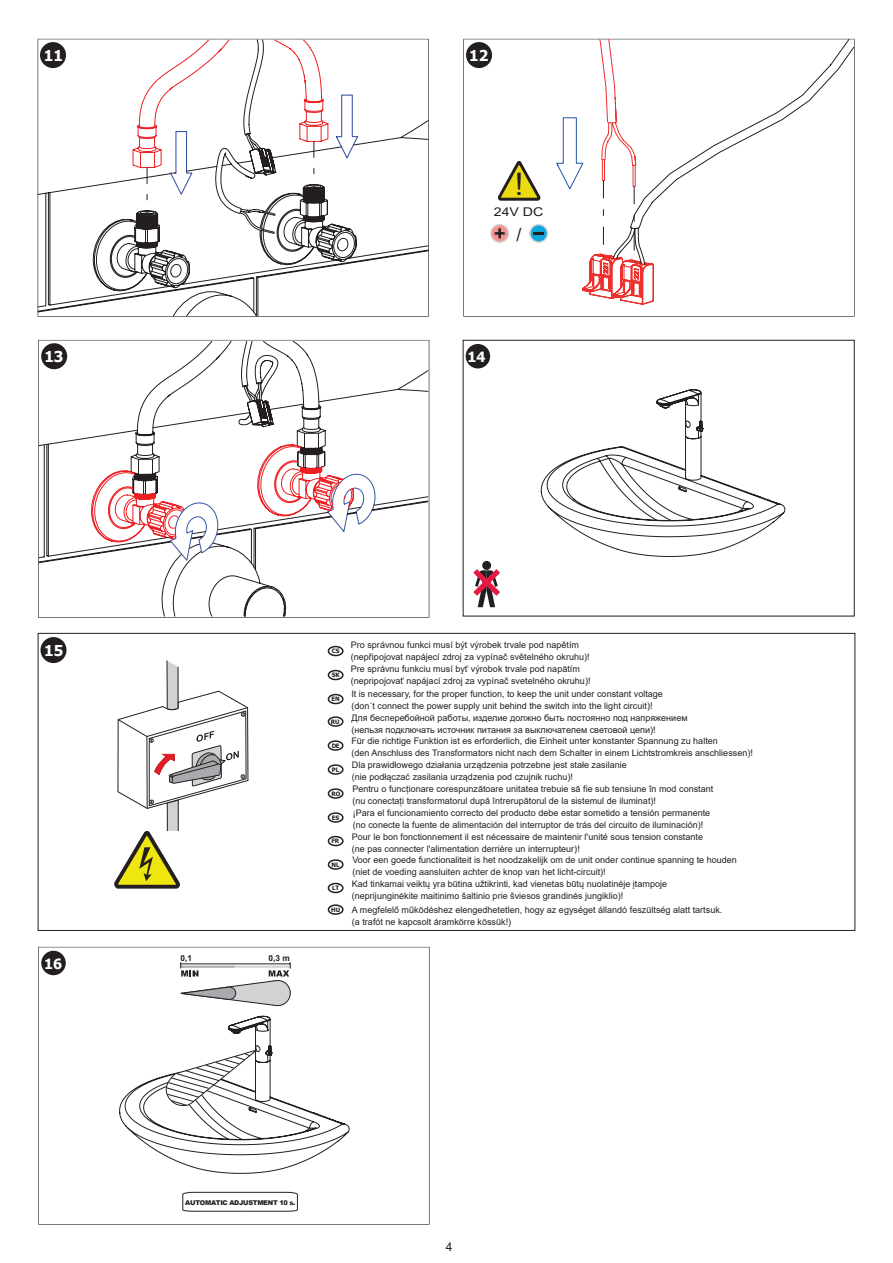
<style>
.page{position:relative;width:893px;height:1263px;background:#fff}
.page>*{position:absolute;margin:0;border:0;box-sizing:border-box;transform-origin:0 0}
.t1{font:31.05px "Arial";color:#231f20}
.t2{font:18px "Arial";color:#231f20}
.t3{font:700 15px "Tahoma";color:#fff}
.t4{font:700 14.1px "Tahoma";color:#fff}
.t5{font:12px "Arial";color:#231f20;scale:1.18 1}
.t6{font:12px "Arial";color:#231f20}
.t7{font:9px/12px "Arial";color:#231f20}
.t8{font:700 8.4px "Arial";color:#231f20}
.t9{font:900 6.6px "Arial";letter-spacing:-.04em;color:#231f20}
.t10{font:700 6px "Tahoma";color:#231f20}
</style>
<div class="page">
<svg style="left:38px;top:947px;width:391px;height:278px"></svg>
<div style="left:482px;top:561px;width:9px;height:9px;background:#231f20;border-radius:50%"></div>
<svg style="left:473px;top:564px;width:27px;height:43px"></svg>
<div style="left:465px;top:344px;width:25px;height:24px;background:#231f20;border-radius:50%"></div>
<div style="left:41px;top:951px;width:25px;height:24px;background:#231f20;border-radius:50%"></div>
<svg style="left:182px;top:1191px;width:116px;height:21px"></svg>
<svg style="left:91px;top:339px;width:285px;height:1px"></svg>
<svg style="left:463px;top:39px;width:391px;height:278px"></svg>
<svg style="left:38px;top:340px;width:391px;height:278px"></svg>
<div style="left:41px;top:343px;width:26px;height:26px;background:#231f20;border-radius:50%"></div>
<div style="left:466px;top:42px;width:26px;height:26px;background:#231f20;border-radius:50%"></div>
<svg style="left:540px;top:389px;width:246px;height:168px"></svg>
<svg style="left:119px;top:1012px;width:248px;height:162px"></svg>
<svg style="left:498px;top:161px;width:42px;height:40px"></svg>
<div style="left:40px;top:637px;width:26px;height:26px;background:#231f20;border-radius:50%"></div>
<svg style="left:111px;top:660px;width:180px;height:346px"></svg>
<svg style="left:328px;top:646px;width:15px;height:10px"></svg>
<svg style="left:328px;top:670px;width:15px;height:10px"></svg>
<svg style="left:328px;top:694px;width:15px;height:10px"></svg>
<svg style="left:328px;top:764px;width:15px;height:11px"></svg>
<svg style="left:328px;top:883px;width:15px;height:10px"></svg>
<svg style="left:327px;top:716px;width:16px;height:11px"></svg>
<svg style="left:327px;top:740px;width:16px;height:11px"></svg>
<svg style="left:328px;top:788px;width:15px;height:11px"></svg>
<svg style="left:328px;top:812px;width:15px;height:11px"></svg>
<svg style="left:328px;top:836px;width:15px;height:10px"></svg>
<svg style="left:328px;top:859px;width:15px;height:11px"></svg>
<svg style="left:328px;top:904px;width:15px;height:11px"></svg>
<svg style="left:37px;top:38px;width:392px;height:279px"></svg>
<svg style="left:111px;top:39px;width:248px;height:278px"></svg>
<svg style="left:660px;top:38px;width:194px;height:227px"></svg>
<svg style="left:555px;top:38px;width:105px;height:275px"></svg>
<svg style="left:491px;top:225px;width:17px;height:17px"></svg>
<div style="left:490px;top:224px;width:19px;height:19px;border:2px solid #d3d2d1;border-radius:50%"></div>
<svg style="left:494px;top:228px;width:10px;height:10px"></svg>
<div style="left:530px;top:225px;width:17px;height:17px;background:#0da6dd;border-radius:50%"></div>
<div style="left:529px;top:224px;width:19px;height:19px;border:2px solid #d3d2d1;border-radius:50%"></div>
<svg style="left:533px;top:232px;width:10px;height:3px"></svg>
<h3 class="t3" style="left:44px;top:45px;width:21px">11</h3>
<h3 class="t3" style="left:44px;top:346px;width:21px">13</h3>
<h3 class="t3" style="left:469px;top:45px;width:21px">12</h3>
<h1 class="t1" style="left:515px;top:162px;width:10px">!</h1>
<h2 class="t2" style="left:516px;top:222px;width:7px">/</h2>
<h3 class="t5" style="left:494px;top:204px;width:44px">24V DC</h3>
<h3 class="t4" style="left:467px;top:347px;width:19px">14</h3>
<h3 class="t3" style="left:44px;top:640px;width:21px">15</h3>
<p class="t7" style="left:351px;top:638px;width:240px">Pro správnou funkci musí být výrobek trvale pod napětím (nepřipojovat napájecí zdroj za vypínač světelného okruhu)!</p>
<p class="t7" style="left:351px;top:687px;width:313px">It is necessary, for the proper function, to keep the unit under constant voltage (don´t connect the power supply unit behind the switch into the light circuit)!</p>
<p class="t10" style="left:332px;top:647px;width:9px">CS</p>
<p class="t10" style="left:332px;top:671px;width:9px">SK</p>
<p class="t10" style="left:331px;top:695px;width:10px">EN</p>
<p class="t7" style="left:351px;top:662px;width:241px">Pre správnu funkciu musí byť výrobok trvale pod napätím (nepripojovať napájací zdroj za vypínač svetelného okruhu)!</p>
<h3 class="t4" style="left:44px;top:954px;width:19px">16</h3>
<p class="t8" style="left:181px;top:952px;width:13px">0,1</p>
<p class="t8" style="left:268px;top:952px;width:23px">0,3 m</p>
<p class="t10" style="left:331px;top:718px;width:10px">RU</p>
<p class="t10" style="left:331px;top:741px;width:9px">DE</p>
<p class="t10" style="left:332px;top:765px;width:9px">PL</p>
<p class="t10" style="left:331px;top:789px;width:10px">RO</p>
<p class="t10" style="left:332px;top:813px;width:9px">ES</p>
<p class="t10" style="left:331px;top:837px;width:9px">FR</p>
<p class="t10" style="left:331px;top:860px;width:10px">NL</p>
<p class="t10" style="left:332px;top:884px;width:9px">LT</p>
<p class="t10" style="left:331px;top:906px;width:11px">HU</p>
<p class="t7" style="left:351px;top:711px;width:403px">Для бесперебойной работы, изделие должно быть постоянно под напряжением<br>(нельзя подключать источник питания за выключателем световой цепи)!<br>Für die richtige Funktion ist es erforderlich, die Einheit unter konstanter Spannung zu halten<br>(den Anschluss des Transformators nicht nach dem Schalter in einem Lichtstromkreis anschliessen)!<br>Dla prawidłowego działania urządzenia potrzebne jest stałe zasilanie<br>(nie podłączać zasilania urządzenia pod czujnik ruchu)!<br>Pentru o funcționare corespunzătoare unitatea trebuie să fie sub tensiune în mod constant<br>(nu conectați transformatorul după întrerupătorul de la sistemul de iluminat)!</p>
<p class="t7" style="left:352px;top:831px;width:352px">Pour le bon fonctionnement il est nécessaire de maintenir l'unité sous tension constante (ne pas connecter l'alimentation derrière un interrupteur)!</p>
<p class="t7" style="left:352px;top:854px;width:386px">Voor een goede functionaliteit is het noodzakelijk om de unit onder continue spanning te houden (niet de voeding aansluiten achter de knop van het licht-circuit)!<br>Kad tinkamai veiktų yra būtina užtikrinti, kad vienetas būtų nuolatinėje įtampoje<br>(neprijunginėkite maitinimo šaltinio prie šviesos grandinės jungiklio)!</p>
<p class="t7" style="left:353px;top:807px;width:359px">¡Para el funcionamiento correcto del producto debe estar sometido a tensión permanente (no conecte la fuente de alimentación del interruptor de trás del circuito de iluminación)!</p>
<p class="t7" style="left:352px;top:903px;width:372px">A megfelelő működéshez elengedhetetlen, hogy az egységet állandó feszültség alatt tartsuk. (a trafót ne kapcsolt áramkörre kössük!)</p>
<p class="t9" style="left:185px;top:1197px;width:112px">AUTOMATIC ADJUSTMENT 10 s.</p>
<h3 class="t6" style="left:446px;top:1239px;width:8px">4</h3>
</div>
